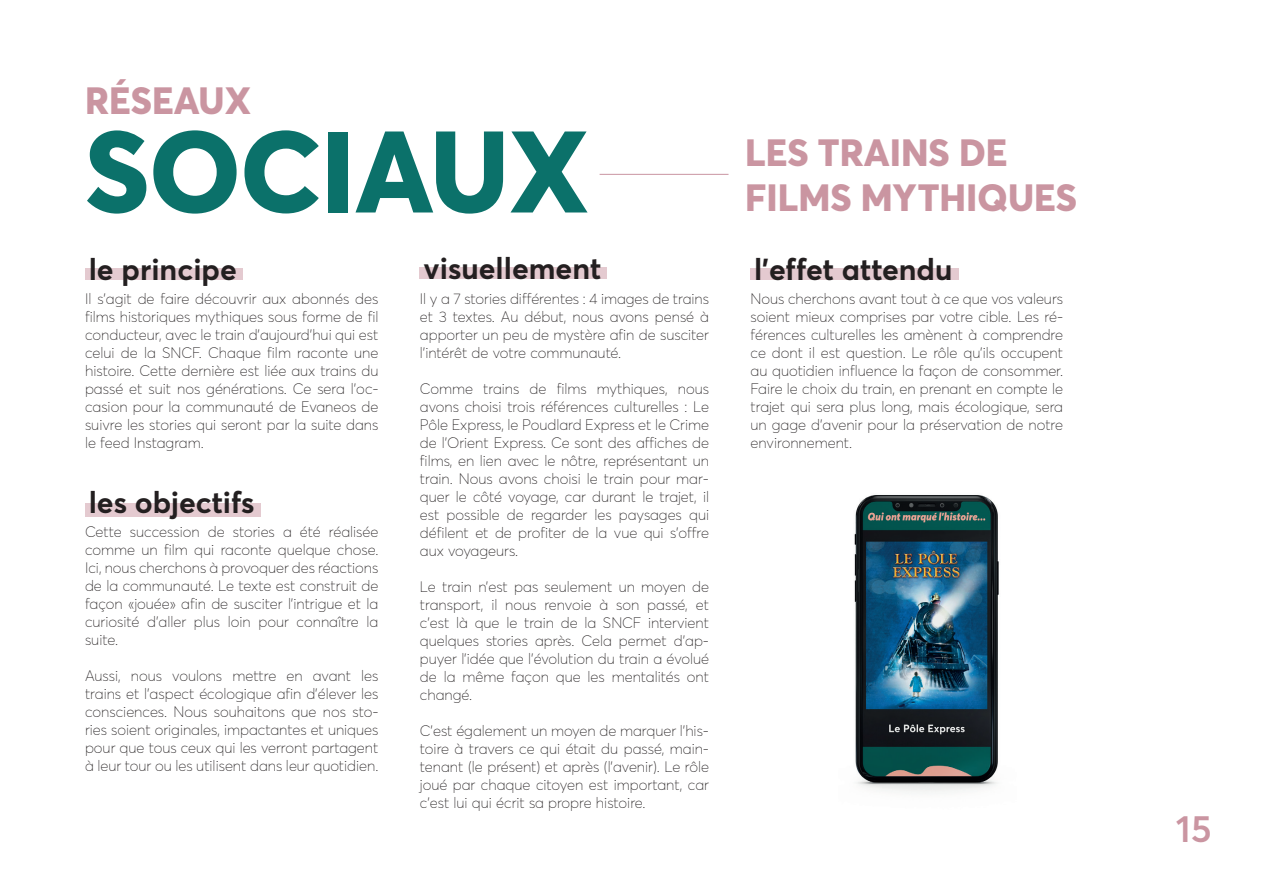
<style>
.page{position:relative;width:1263px;height:893px;background:#fff}
.page>*{position:absolute;margin:0;border:0;box-sizing:border-box;transform-origin:0 0}
.t1{font:800 114px "Averta";color:#0b716a}
.t2{font:800 37.5px/45px "Averta";color:#ca95a1}
.t3{font:600 37.5px "Averta";color:#ca95a1}
.t4{font:700 30px "Averta";color:#231f20}
.t5{font:100 15px/18px "Averta";color:#231f20;text-align:justify}
</style>
<div class="page">
<hr style="left:600px;top:174px;width:128px;height:1px;background:#ca95a1">
<div style="left:85px;top:268px;width:157px;height:12px;background:#e4cad0"></div>
<div style="left:85px;top:503px;width:176px;height:14px;background:#e4cad0"></div>
<div style="left:420px;top:268px;width:187px;height:11px;background:#e4cad0"></div>
<div style="left:750px;top:268px;width:209px;height:12px;background:#e4cad0"></div>
<img style="left:854px;top:495px;width:145px;height:297px">
<h2 class="t2" style="left:85px;top:78px;width:167px">RÉSEAUX</h2>
<h1 class="t1" style="left:85px;top:99px;width:505px">SOCIAUX</h1>
<h3 class="t4" style="left:89px;top:250px;width:150px">le principe</h3>
<p class="t5" style="left:85px;top:290px;width:295px">Il s’agit de faire découvrir aux abonnés des films historiques mythiques sous forme de fil conducteur, avec le train d’aujourd’hui qui est celui de la SNCF. Chaque film raconte une histoire. Cette dernière est liée aux trains du passé et suit nos générations. Ce sera l’oc&shy;casion pour la communauté de Evaneos de suivre les stories qui seront par la suite dans le feed Instagram.</p>
<h3 class="t4" style="left:89px;top:483px;width:167px">les objectifs</h3>
<p class="t5" style="left:85px;top:523px;width:295px">Cette succession de stories a été réalisée comme un film qui raconte quelque chose.<br>Ici, nous cherchons à provoquer des réactions de la communauté. Le texte est construit de façon «jouée» afin de susciter l’intrigue et la curiosité d’aller plus loin pour connaître la suite.</p>
<p class="t5" style="left:85px;top:667px;width:295px">Aussi, nous voulons mettre en avant les trains et l’aspect écologique afin d’élever les consciences. Nous souhaitons que nos sto&shy;ries soient originales, impactantes et uniques pour que tous ceux qui les verront partagent à leur tour ou les utilisent dans leur quotidien.</p>
<h3 class="t4" style="left:424px;top:250px;width:179px">visuellement</h3>
<p class="t5" style="left:420px;top:290px;width:291px">Il y a 7 stories différentes : 4 images de trains et 3 textes. Au début, nous avons pensé à apporter un peu de mystère afin de susciter l’intérêt de votre communauté.</p>
<p class="t5" style="left:420px;top:380px;width:291px">Comme trains de films mythiques, nous avons choisi trois références culturelles : Le Pôle Express, le Poudlard Express et le Crime de l’Orient Express. Ce sont des affiches de films, en lien avec le nôtre, représentant un train. Nous avons choisi le train pour mar&shy;quer le côté voyage, car durant le trajet, il est possible de regarder les paysages qui défilent et de profiter de la vue qui s’offre aux voyageurs.</p>
<p class="t5" style="left:420px;top:578px;width:291px">Le train n’est pas seulement un moyen de transport, il nous renvoie à son passé, et c’est là que le train de la SNCF intervient quelques stories après. Cela permet d’ap&shy;puyer l’idée que l’évolution du train a évolué de la même façon que les mentalités ont changé.</p>
<p class="t5" style="left:420px;top:722px;width:291px">C’est également un moyen de marquer l’his&shy;toire à travers ce qui était du passé, main&shy;tenant (le présent) et après (l’avenir). Le rôle joué par chaque citoyen est important, car c’est lui qui écrit sa propre histoire.</p>
<h2 class="t2" style="left:745px;top:130px;width:333px">LES TRAINS DE<br>FILMS MYTHIQUES</h2>
<h3 class="t4" style="left:754px;top:250px;width:200px">l’effet attendu</h3>
<p class="t5" style="left:750px;top:290px;width:314px">Nous cherchons avant tout à ce que vos valeurs soient mieux comprises par votre cible. Les ré&shy;férences culturelles les amènent à comprendre ce dont il est question. Le rôle qu’ils occupent au quotidien influence la façon de consommer.<br>Faire le choix du train, en prenant en compte le trajet qui sera plus long, mais écologique, sera un gage d’avenir pour la préservation de notre environnement.</p>
<h2 class="t3" style="left:1176px;top:805px;width:38px">15</h2>
</div>
